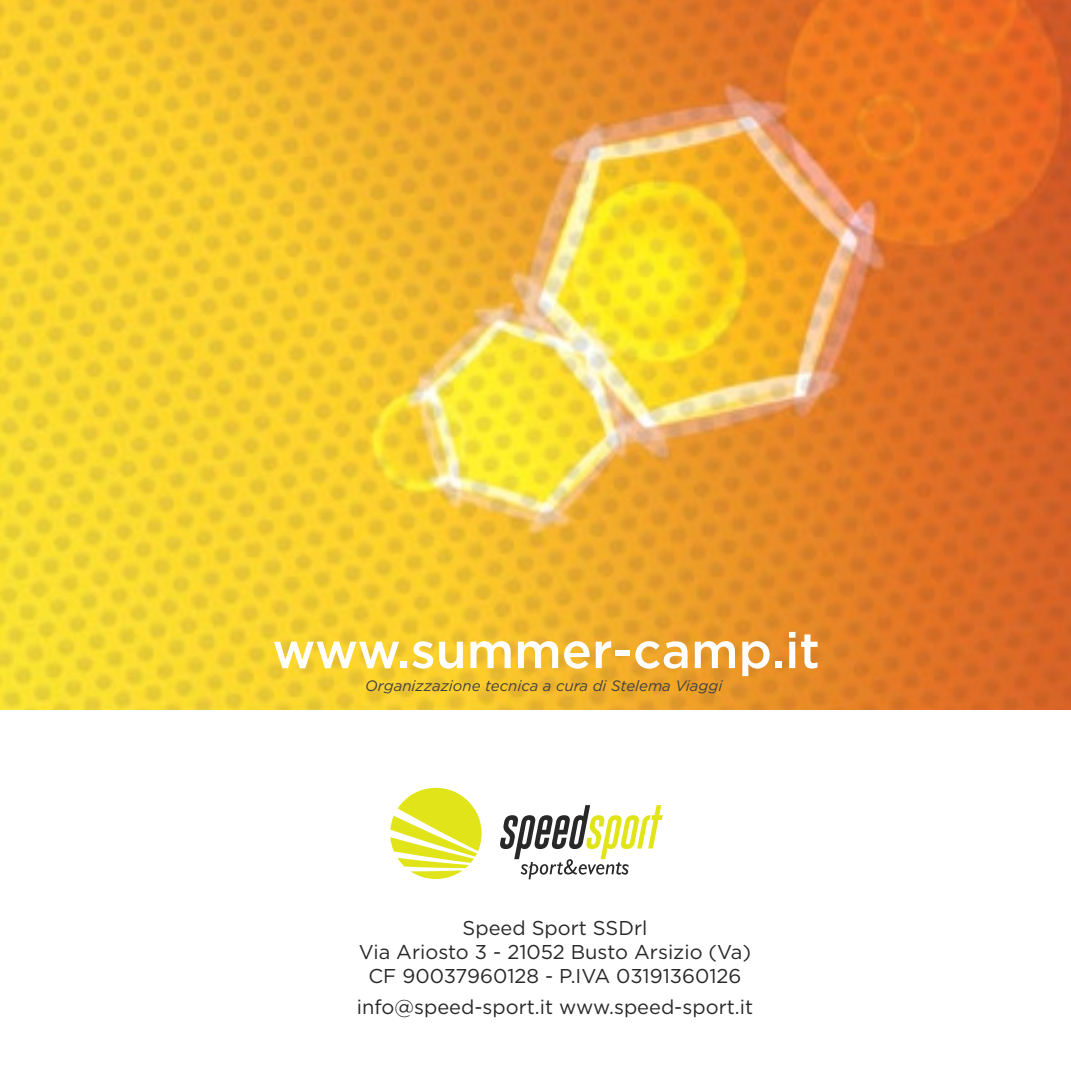
<style>
.page{position:relative;width:1071px;height:1092px;background:#fff}
.page>*{position:absolute;margin:0;border:0;box-sizing:border-box;transform-origin:0 0}
.t1{font:500 50px "Gotham";color:#fff}
.t2{font:20px/24px "Gotham";color:#292829;text-align:center}
.t3{font:italic 15px "Gotham";color:#414042}
</style>
<div class="page">
<img style="left:0;top:0;width:1070px;height:709px">
<svg style="left:500px;top:805px;width:162px;height:74px"></svg>
<svg style="left:390px;top:787px;width:91px;height:92px"></svg>
<h1 class="t1" style="left:272px;top:617px;width:549px">www.summer-camp.it</h1>
<p class="t3" style="left:365px;top:675px;width:358px">Organizzazione tecnica a cura di Stelema Viaggi</p>
<p class="t2" style="left:359px;top:915px;width:394px">Speed Sport SSDrl<br>Via Ariosto 3 - 21052 Busto Arsizio (Va)<br>CF 90037960128 - P.IVA 03191360126</p>
<p class="t2" style="left:357px;top:994px;width:397px">info@speed-sport.it www.speed-sport.it</p>
</div>
